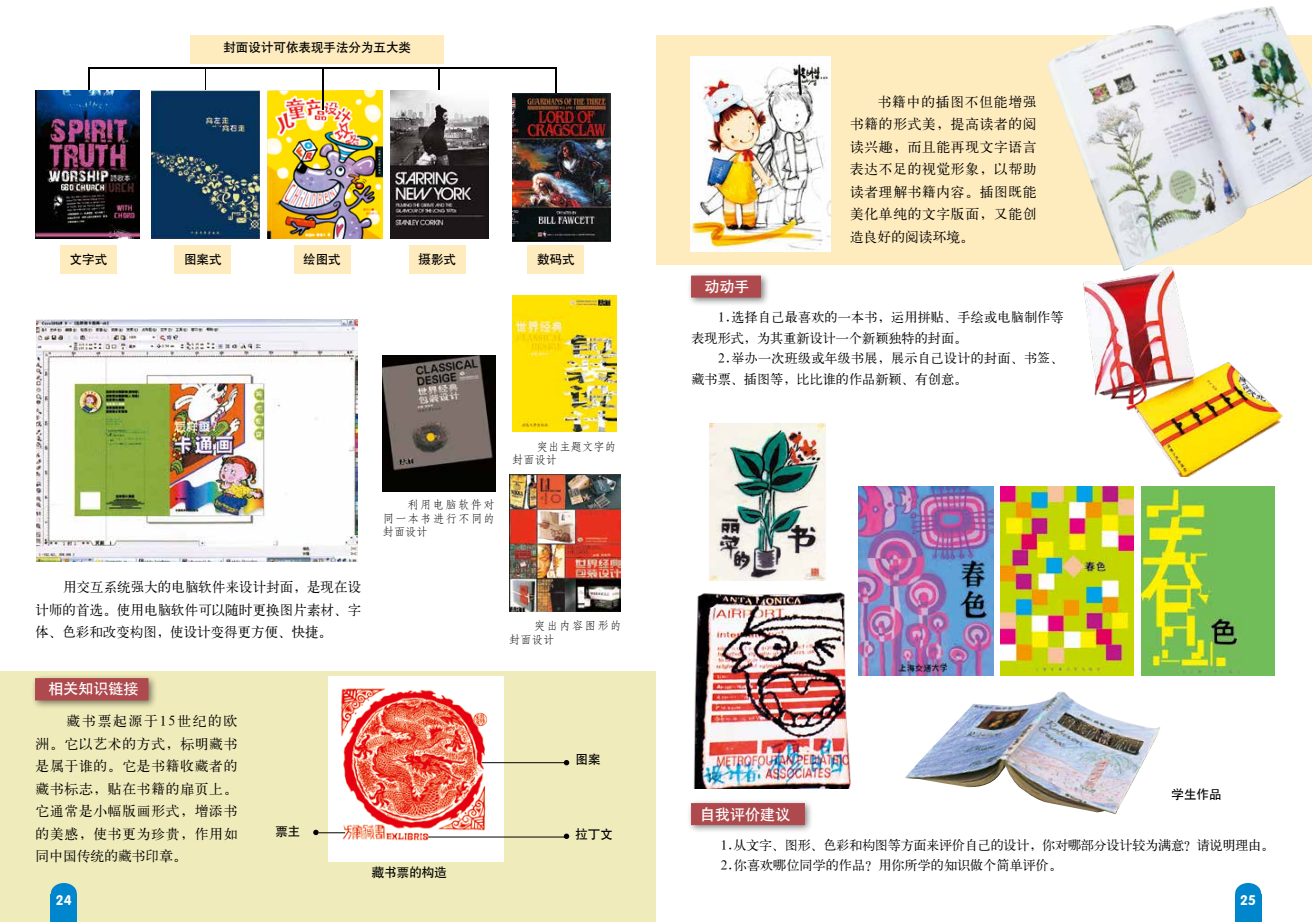
<style>
.page{position:relative;width:1312px;height:922px;background:#fff}
.page>*{position:absolute;margin:0;border:0;box-sizing:border-box;transform-origin:0 0}
.t1{font:15px "H Yb 1 gj";color:#fff}
.t2{font:13.75px/22.5px "H Ya 1 gj";letter-spacing:.045em;color:#000;text-align:justify}
.t3{font:13.75px "FZY4 JW GB1 0";color:#fff}
.t4{font:13.12px/20.6px "H Ya 1 gj";color:#000}
.t5{font:13.12px/20.6px "H Ya 1 gj";letter-spacing:-.02em;color:#000}
.t6{font:12.5px "H Yb 1 gj";color:#000}
.t7{font:11.25px/13.5px "H Yd 1 gj";letter-spacing:.12em;color:#000}
.t8{font:11.25px/13.5px "H Yd 1 gj";letter-spacing:.005em;color:#000}
</style>
<div class="page">
<div style="left:0;top:671px;width:656px;height:250px;background:#f0ebba"></div>
<div style="left:51px;top:894px;width:26px;height:27px;background:#0086cd"></div>
<div style="left:51px;top:882px;width:26px;height:21px;background:#0086cd;border-radius:50%"></div>
<div style="left:1234px;top:894px;width:26px;height:27px;background:#0086cd"></div>
<div style="left:1234px;top:882px;width:26px;height:21px;background:#0086cd;border-radius:50%"></div>
<div style="left:31px;top:674px;width:127px;height:35px;background:#000;opacity:.5"></div>
<div style="left:35px;top:678px;width:113px;height:22px;background:#ae4a4e;border:1px solid #ae4a4e"></div>
<div style="left:191px;top:35px;width:253px;height:29px;background:#feebbe"></div>
<div style="left:60px;top:245px;width:57px;height:29px;background:#feebbe"></div>
<div style="left:175px;top:245px;width:56px;height:29px;background:#feebbe"></div>
<div style="left:294px;top:245px;width:56px;height:29px;background:#feebbe"></div>
<div style="left:409px;top:245px;width:56px;height:29px;background:#feebbe"></div>
<div style="left:527px;top:245px;width:56px;height:29px;background:#feebbe"></div>
<img style="left:905px;top:691px;width:255px;height:123px">
<div style="left:687px;top:798px;width:126px;height:36px;background:#000;opacity:.5"></div>
<div style="left:691px;top:803px;width:113px;height:21px;background:#ae4a4e"></div>
<img style="left:36px;top:319px;width:321px;height:243px">
<hr style="left:88px;top:67px;width:468px;height:1px;background:#000">
<hr style="left:88px;top:67px;width:1px;height:42px;background:#000">
<hr style="left:205px;top:68px;width:1px;height:41px;background:#000">
<hr style="left:439px;top:68px;width:1px;height:42px;background:#000">
<hr style="left:555px;top:67px;width:1px;height:42px;background:#000">
<img style="left:512px;top:295px;width:104px;height:137px">
<img style="left:509px;top:474px;width:111px;height:137px">
<img style="left:382px;top:355px;width:113px;height:137px">
<img style="left:36px;top:90px;width:104px;height:148px">
<img style="left:390px;top:91px;width:98px;height:147px">
<img style="left:151px;top:91px;width:108px;height:147px">
<div style="left:656px;top:36px;width:655px;height:229px;background:#feebbe"></div>
<img style="left:1141px;top:486px;width:133px;height:189px">
<img style="left:1000px;top:486px;width:133px;height:189px">
<img style="left:858px;top:486px;width:134px;height:189px">
<img style="left:690px;top:57px;width:140px;height:195px">
<img style="left:268px;top:91px;width:114px;height:147px">
<img style="left:1083px;top:271px;width:200px;height:205px">
<img style="left:693px;top:592px;width:158px;height:195px">
<img style="left:709px;top:423px;width:116px;height:158px">
<div style="left:687px;top:271px;width:82px;height:35px;background:#000;opacity:.5"></div>
<div style="left:691px;top:276px;width:69px;height:21px;background:#ae4a4e"></div>
<hr style="left:322px;top:67px;width:1px;height:43px;background:#000">
<img style="left:328px;top:676px;width:175px;height:184px">
<svg style="left:563px;top:760px;width:6px;height:5px"></svg>
<svg style="left:563px;top:833px;width:6px;height:5px"></svg>
<img style="left:512px;top:93px;width:98px;height:148px">
<img style="left:1046px;top:6px;width:265px;height:265px">
<hr style="left:481px;top:762px;width:85px;height:1px;background:#000">
<hr style="left:428px;top:836px;width:138px;height:1px;background:#000">
<svg style="left:313px;top:829px;width:32px;height:6px"></svg>
<p class="t6" style="left:223px;top:41px;width:189px">封面设计可依表现手法分为五大类</p>
<p class="t6" style="left:70px;top:253px;width:39px">文字式</p>
<p class="t6" style="left:184px;top:253px;width:39px">图案式</p>
<p class="t6" style="left:303px;top:253px;width:39px">绘图式</p>
<p class="t6" style="left:418px;top:253px;width:39px">摄影式</p>
<p class="t6" style="left:537px;top:253px;width:39px">数码式</p>
<p class="t7" style="left:382px;top:498px;width:114px;text-align:justify;text-indent:25px">利用电脑软件对同一本书进行不同的封面设计</p>
<p class="t8" style="left:512px;top:439px;width:105px;text-indent:25px">突出主题文字的封面设计</p>
<p class="t2" style="left:35px;top:575px;width:327px;text-indent:28px">用交互系统强大的电脑软件来设计封面，是现在设计师的首选。使用电脑软件可以随时更换图片素材、字体、色彩和改变构图，使设计变得更方便、快捷。</p>
<p class="t1" style="left:48px;top:681px;width:92px">相关知识链接</p>
<p class="t2" style="left:36px;top:709px;width:203px;text-indent:31px">藏书票起源于15世纪的欧洲。它以艺术的方式，标明藏书是属于谁的。它是书籍收藏者的藏书标志，贴在书籍的扉页上。它通常是小幅版画形式，增添书的美感，使书更为珍贵，作用如同中国传统的藏书印章。</p>
<p class="t6" style="left:275px;top:824px;width:26px">票主</p>
<p class="t6" style="left:372px;top:866px;width:76px">藏书票的构造</p>
<p class="t7" style="left:509px;top:619px;width:114px;text-indent:25px">突出内容图形的封面设计</p>
<p class="t6" style="left:575px;top:753px;width:26px">图案</p>
<p class="t6" style="left:575px;top:827px;width:39px">拉丁文</p>
<p class="t1" style="left:704px;top:279px;width:46px">动动手</p>
<p class="t2" style="left:850px;top:90px;width:188px;text-indent:28px">书籍中的插图不但能增强书籍的形式美，提高读者的阅读兴趣，而且能再现文字语言表达不足的视觉形象，以帮助读者理解书籍内容。插图既能美化单纯的文字版面，又能创造良好的阅读环境。</p>
<p class="t4" style="left:691px;top:306px;width:374px;text-indent:27px">1.选择自己最喜欢的一本书，运用拼贴、手绘或电脑制作等表现形式，为其重新设计一个新颖独特的封面。</p>
<p class="t4" style="left:691px;top:348px;width:374px;text-indent:27px">2.举办一次班级或年级书展，展示自己设计的封面、书签、藏书票、插图等，比比谁的作品新颖、有创意。</p>
<p class="t6" style="left:1171px;top:787px;width:51px">学生作品</p>
<p class="t1" style="left:700px;top:806px;width:91px">自我评价建议</p>
<p class="t5" style="left:720px;top:834px;width:555px">1.从文字、图形、色彩和构图等方面来评价自己的设计，你对哪部分设计较为满意？请说明理由。<br>2.你喜欢哪位同学的作品？用你所学的知识做个简单评价。</p>
<p class="t3" style="left:56px;top:891px;width:17px">24</p>
<p class="t3" style="left:1239px;top:891px;width:17px">25</p>
</div>
